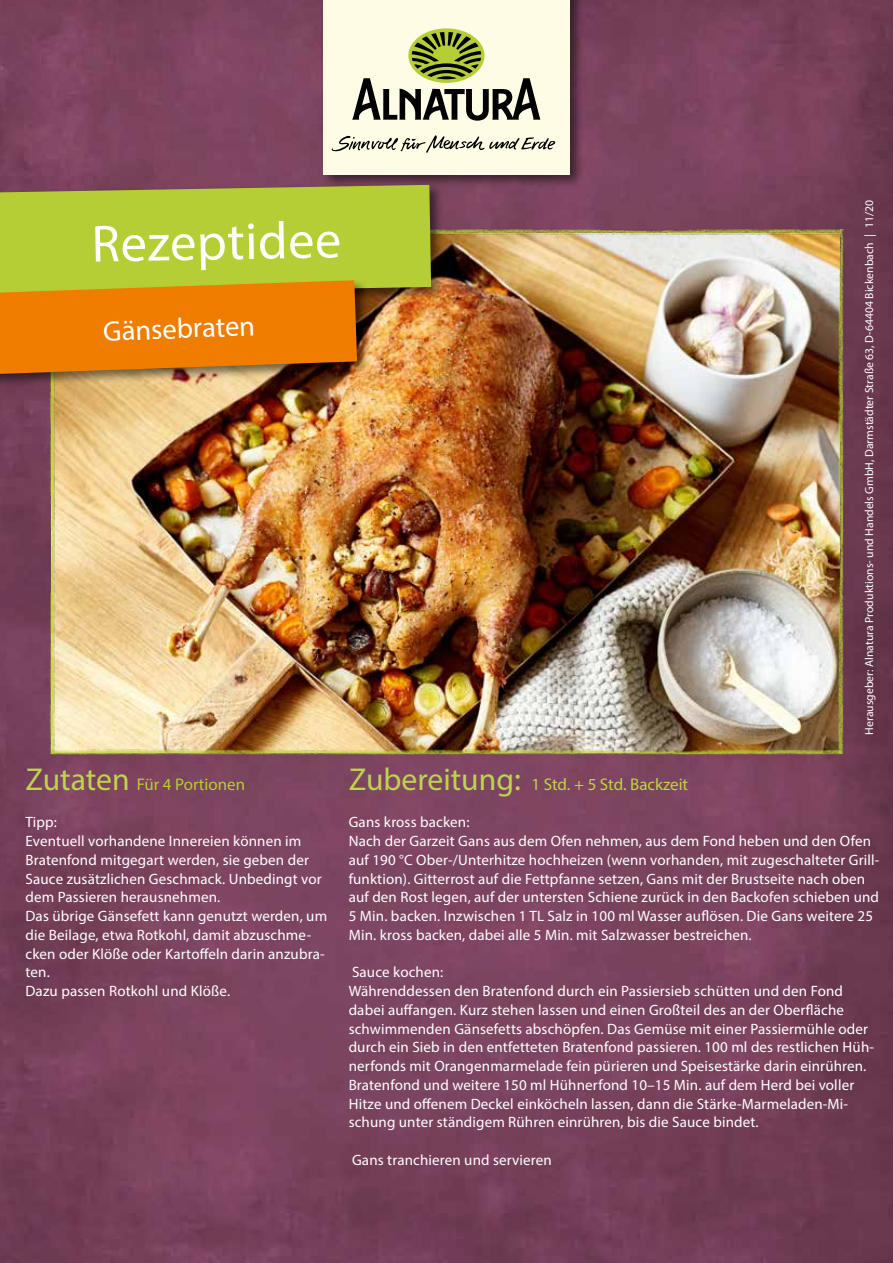
<style>
.page{position:relative;width:893px;height:1263px;background:#fff}
.page>*{position:absolute;margin:0;border:0;box-sizing:border-box;transform-origin:0 0}
.t1{font:52.5px "Myriad Pro";color:#fff}
.t2{font:28.5px "Myriad Pro";color:#fff}
.t3{font:16.95px "Myriad Pro";color:#bfd34e}
.t4{font:16.95px "Myriad Pro";color:#b6ce35}
.t5{font:15px/18.8px "Myriad Pro";letter-spacing:.01em;color:#fff}
.t6{font:11.7px "Myriad Pro";color:#fff}
.s1{font-size:31.65px;color:#bfd34e}
.s2{font-size:31.65px}
.s3{font-size:32.85px}
</style>
<div class="page">
<img style="left:0;top:0;width:893px;height:1263px">
<img style="left:61px;top:240px;width:769px;height:502px">
<img style="left:830px;top:229px;width:14px;height:525px">
<img style="left:42px;top:388px;width:19px;height:366px">
<img style="left:51px;top:742px;width:789px;height:19px">
<img style="left:445px;top:222px;width:395px;height:18px">
<div style="left:321px;top:0;width:263px;height:189px;background:#000;opacity:.5"></div>
<div style="left:323px;top:0;width:247px;height:174px;background:#fffce5"></div>
<svg style="left:408px;top:28px;width:76px;height:55px"></svg>
<svg style="left:352px;top:32px;width:189px;height:89px"></svg>
<svg style="left:332px;top:135px;width:223px;height:18px"></svg>
<div style="left:0;top:183px;width:445px;height:126px;background:#000;opacity:.5"></div>
<div style="left:0;top:185px;width:431px;height:109px;background:#b6ce35"></div>
<div style="left:0;top:279px;width:371px;height:109px;background:#000;opacity:.5"></div>
<svg style="left:0;top:280px;width:357px;height:94px;background:#e17f07"></svg>
<h1 class="t1" style="left:91px;top:212px;width:251px;rotate:-1deg">Rezeptidee</h1>
<h2 class="t2" style="left:102px;top:313px;width:154px;rotate:-2deg">Gänsebraten</h2>
<p class="t6" style="left:862px;top:735px;width:536px;rotate:-90deg">Herausgeber: Alnatura Produktions- und Handels GmbH, Darmstädter Straße 63, D-64404 Bickenbach | 11/20</p>
<p class="t4" style="left:26px;top:774px;width:221px"><span class="s1">Zutaten</span> Für 4 Portionen</p>
<p class="t5" style="left:26px;top:813px;width:303px">Tipp:<br>Eventuell vorhandene Innereien können im Bratenfond mitgegart werden, sie geben der Sauce zusätzlichen Geschmack. Unbedingt vor dem Passieren herausnehmen.<br>Das übrige Gänsefett kann genutzt werden, um die Beilage, etwa Rotkohl, damit abzuschme&shy;cken oder Klöße oder Kartoffeln darin anzubra&shy;ten.<br>Dazu passen Rotkohl und Klöße.</p>
<p class="t3" style="left:349px;top:774px;width:341px"><span class="s2">Zubereitung</span><span class="s3">:</span> 1 Std. + 5 Std. Backzeit</p>
<p class="t5" style="left:349px;top:813px;width:532px">Gans kross backen:<br>Nach der Garzeit Gans aus dem Ofen nehmen, aus dem Fond heben und den Ofen auf 190 °C Ober-/Unterhitze hochheizen (wenn vorhanden, mit zugeschalteter Grill&shy;funktion). Gitterrost auf die Fettpfanne setzen, Gans mit der Brustseite nach oben auf den Rost legen, auf der untersten Schiene zurück in den Backofen schieben und 5 Min. backen. Inzwischen 1 TL Salz in 100 ml Wasser auflösen. Die Gans weitere 25<br>Min. kross backen, dabei alle 5 Min. mit Salzwasser bestreichen.</p>
<p class="t5" style="left:349px;top:963px;width:527px">Sauce kochen:<br>Währenddessen den Bratenfond durch ein Passiersieb schütten und den Fond dabei auffangen. Kurz stehen lassen und einen Großteil des an der Oberfläche schwimmenden Gänsefetts abschöpfen. Das Gemüse mit einer Passiermühle oder durch ein Sieb in den entfetteten Bratenfond passieren. 100 ml des restlichen Hüh&shy;nerfonds mit Orangenmarmelade fein pürieren und Speisestärke darin einrühren.<br>Bratenfond und weitere 150 ml Hühnerfond 10–15 Min. auf dem Herd bei voller Hitze und offenem Deckel einköcheln lassen, dann die Stärke-Marmeladen-Mi&shy;schung unter ständigem Rühren einrühren, bis die Sauce bindet.</p>
<p class="t5" style="left:352px;top:1150px;width:201px">Gans tranchieren und servieren</p>
</div>
